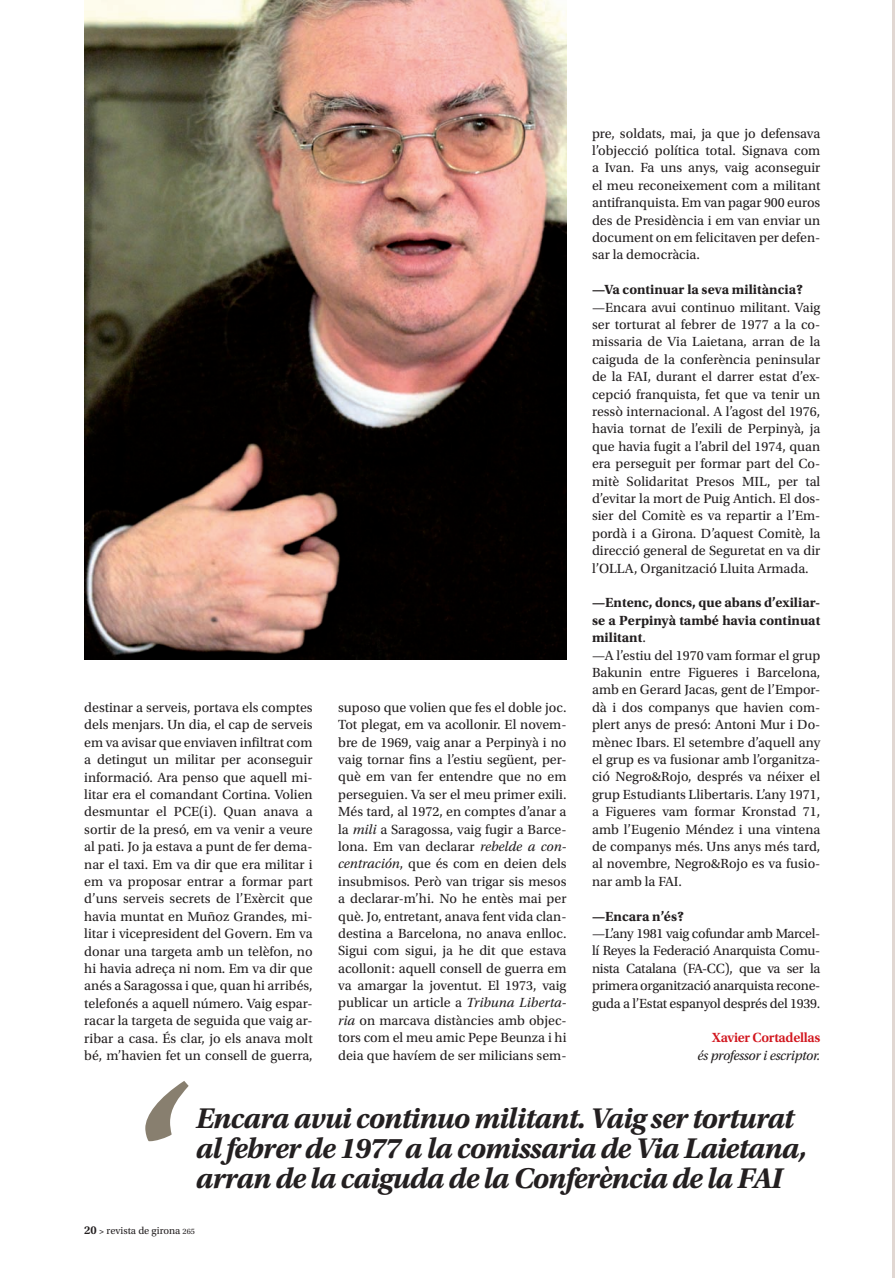
<style>
.page{position:relative;width:895px;height:1278px;background:#fff}
.page>*{position:absolute;margin:0;border:0;box-sizing:border-box;transform-origin:0 0}
.t1{font:italic 700 186px "Utopia Std";color:#887f6f}
.t2{font:italic 700 30px/30px "Utopia Std";letter-spacing:-.03em;color:#231f20}
.t3{font:13.95px/17.4px "Utopia Std";color:#231f20;text-align:justify}
.t4{font:700 13.95px "Utopia Std";color:#231f20}
.t5{font:italic 13.95px "Utopia Std";letter-spacing:-.02em;color:#231f20}
.t6{font:600 13.95px "Utopia Std";letter-spacing:-.02em;color:#d2161e}
.t7{font:10.5px "Utopia Std";color:#231f20}
.s1{font-style:italic}
.s2{font-weight:700}
.s3{font-weight:600;font-size:12px}
.s4{font-weight:600;font-size:9px}
.s5{font-size:8.25px}
</style>
<div class="page">
<hr style="left:892px;top:0;width:2px;height:1278px;background:#e1d7d2">
<img style="left:84px;top:1px;width:482px;height:659px">
<p class="t3" style="left:84px;top:699px;width:230px">destinar a serveis, portava els comptes dels menjars. Un dia, el cap de serveis em va avisar que enviaven infiltrat com a detingut un militar per aconseguir informació. Ara penso que aquell mi&shy;litar era el comandant Cortina. Volien desmuntar el PCE(i). Quan anava a sortir de la presó, em va venir a veure al pati. Jo ja estava a punt de fer dema&shy;nar el taxi. Em va dir que era militar i em va proposar entrar a formar part d’uns serveis secrets de l’Exèrcit que havia muntat en Muñoz Grandes, mi&shy;litar i vicepresident del Govern. Em va donar una targeta amb un telèfon, no hi havia adreça ni nom. Em va dir que anés a Saragossa i que, quan hi arribés, telefonés a aquell número. Vaig espar&shy;racar la targeta de seguida que vaig ar&shy;ribar a casa. És clar, jo els anava molt bé, m’havien fet un consell de guerra,</p>
<p class="t3" style="left:338px;top:699px;width:230px">suposo que volien que fes el doble joc.<br>Tot plegat, em va acollonir. El novem&shy;bre de 1969, vaig anar a Perpinyà i no vaig tornar fins a l’estiu següent, per&shy;què em van fer entendre que no em perseguien. Va ser el meu primer exili.<br>Més tard, al 1972, en comptes d’anar a la <span class="s1">mili</span> a Saragossa, vaig fugir a Barce&shy;lona. Em van declarar <span class="s1">rebelde a con&shy;centración</span>, que és com en deien dels insubmisos. Però van trigar sis mesos a declarar-m’hi. No he entès mai per què. Jo, entretant, anava fent vida clan&shy;destina a Barcelona, no anava enlloc.<br>Sigui com sigui, ja he dit que estava acollonit: aquell consell de guerra em va amargar la joventut. El 1973, vaig publicar un article a <span class="s1">Tribuna Liberta&shy;ria</span> on marcava distàncies amb objec&shy;tors com el meu amic Pepe Beunza i hi deia que havíem de ser milicians sem-</p>
<p class="t3" style="left:592px;top:125px;width:230px">pre, soldats, mai, ja que jo defensava l’objecció política total. Signava com a Ivan. Fa uns anys, vaig aconseguir el meu reconeixement com a militant antifranquista. Em van pagar 900 euros des de Presidència i em van enviar un document on em felicitaven per defen&shy;sar la democràcia.</p>
<p class="t4" style="left:592px;top:282px;width:212px">—Va continuar la seva militància?</p>
<p class="t3" style="left:592px;top:299px;width:230px">—Encara avui continuo militant. Vaig ser torturat al febrer de 1977 a la co&shy;missaria de Via Laietana, arran de la caiguda de la conferència peninsular de la FAI, durant el darrer estat d’ex&shy;cepció franquista, fet que va tenir un ressò internacional. A l’agost del 1976, havia tornat de l’exili de Perpinyà, ja que havia fugit a l’abril del 1974, quan era perseguit per formar part del Co&shy;mitè Solidaritat Presos MIL, per tal d’evitar la mort de Puig Antich. El dos&shy;sier del Comitè es va repartir a l’Em&shy;pordà i a Girona. D’aquest Comitè, la direcció general de Seguretat en va dir l’OLLA, Organització Lluita Armada.</p>
<p class="t3" style="left:592px;top:594px;width:230px;text-align:left"><span class="s2">—Entenc, doncs, que abans d’exiliar&shy;se a Perpinyà també havia continuat militant</span>.<br>—A l’estiu del 1970 vam formar el grup Bakunin entre Figueres i Barcelona, amb en Gerard Jacas, gent de l’Empor&shy;dà i dos companys que havien com&shy;plert anys de presó: Antoni Mur i Do&shy;mènec Ibars. El setembre d’aquell any el grup es va fusionar amb l’organitza&shy;ció Negro&amp;Rojo, després va néixer el grup Estudiants Llibertaris. L’any 1971, a Figueres vam formar Kronstad 71, amb l’Eugenio Méndez i una vintena de companys més. Uns anys més tard, al novembre, Negro&amp;Rojo es va fusio&shy;nar amb la FAI.</p>
<p class="t4" style="left:592px;top:908px;width:94px">—Encara n’és?</p>
<p class="t3" style="left:592px;top:925px;width:230px">—L’any 1981 vaig cofundar amb Marcel&shy;lí Reyes la Federació Anarquista Comu&shy;nista Catalana (FA-CC), que va ser la primera organització anarquista recone&shy;guda a l’Estat espanyol després del 1939.</p>
<p class="t6" style="left:712px;top:1030px;width:110px">Xavier Cortadellas</p>
<p class="t5" style="left:697px;top:1048px;width:124px">és professor i escriptor.</p>
<h1 class="t1" style="left:124px;top:1048px;width:51px">‘</h1>
<h2 class="t2" style="left:196px;top:1104px;width:612px">Encara avui continuo militant. Vaig ser torturat al febrer de 1977 a la comissaria de Via Laietana, arran de la caiguda de la Conferència de la FAI</h2>
<p class="t7" style="left:84px;top:1225px;width:112px"><span class="s3">20</span> <span class="s4">&gt;</span> revista de girona <span class="s5">265</span></p>
</div>
